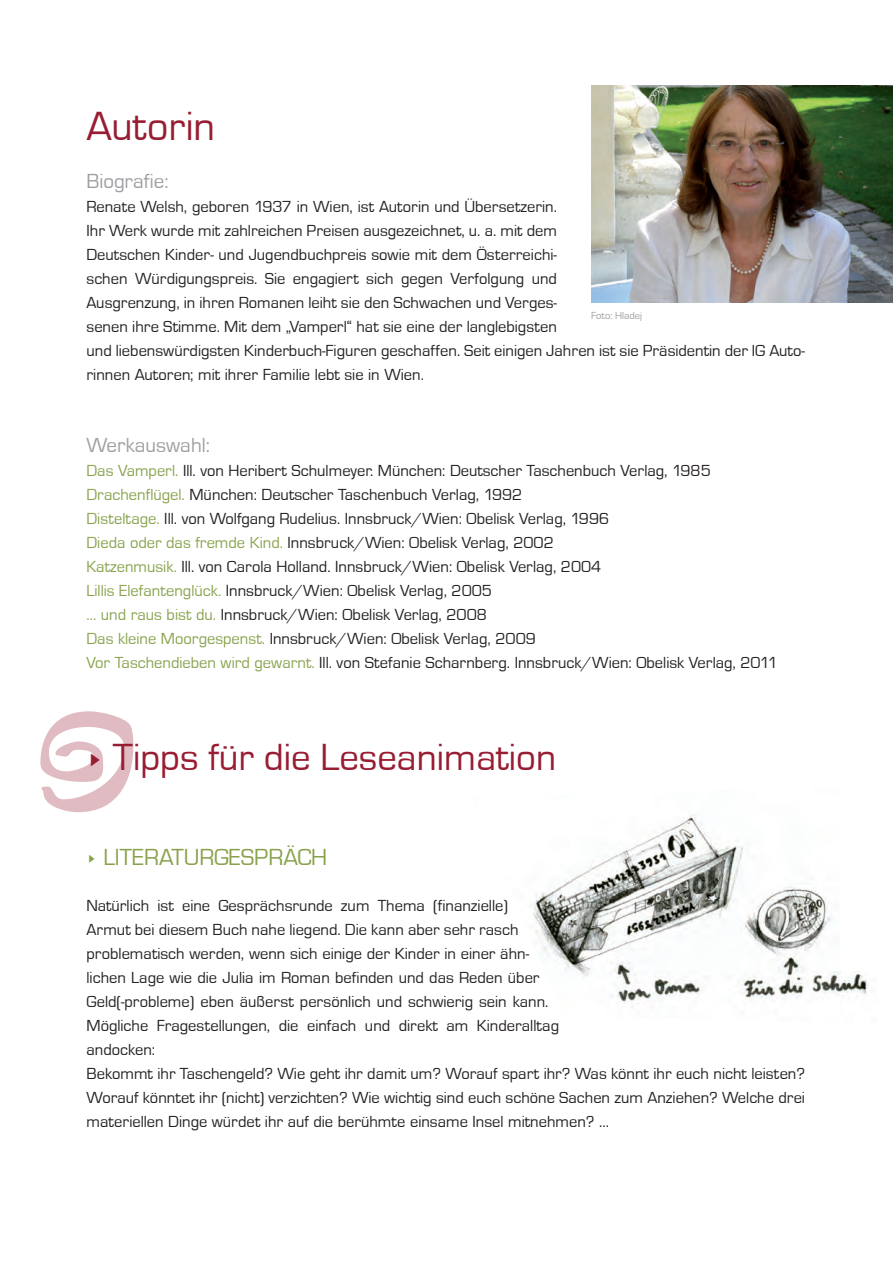
<style>
.page{position:relative;width:893px;height:1263px;background:#fff}
.page>*{position:absolute;margin:0;border:0;box-sizing:border-box;transform-origin:0 0}
.t1{font:42px "Eurostile T";color:#981d33}
.t2{font:39px "Eurostile T";color:#981d33}
.t3{font:24px "Eurostile T";color:#88a24c}
.t4{font:21px "Eurostile T";color:#9d9fa2}
.t5{font:16.5px/24px "Eurostile T";color:#231f20}
.t6{font:10.5px "Eurostile T";color:#9d9fa2}
.s1{color:#88a24c}
</style>
<div class="page">
<img style="left:530px;top:814px;width:339px;height:194px">
<img style="left:591px;top:85px;width:302px;height:217px">
<svg style="left:40px;top:711px;width:93px;height:101px"></svg>
<h1 class="t1" style="left:87px;top:104px;width:130px">Autorin</h1>
<p class="t4" style="left:87px;top:170px;width:84px">Biografie:</p>
<p class="t5" style="left:87px;top:195px;width:720px">Renate Welsh, geboren 1937 in Wien, ist Autorin und Übersetzerin.<br>Ihr Werk wurde mit zahlreichen Preisen ausgezeichnet, u. a. mit dem<br>Deutschen Kinder- und Jugendbuchpreis sowie mit dem Österreichi-<br>schen Würdigungspreis. Sie engagiert sich gegen Verfolgung und<br>Ausgrenzung, in ihren Romanen leiht sie den Schwachen und Verges-<br>senen ihre Stimme. Mit dem „Vamperl“ hat sie eine der langlebigsten<br>und liebenswürdigsten Kinderbuch-Figuren geschaffen. Seit einigen Jahren ist sie Präsidentin der IG Auto&shy;rinnen Autoren; mit ihrer Familie lebt sie in Wien.</p>
<p class="t6" style="left:591px;top:310px;width:53px">Foto: Hladej</p>
<p class="t4" style="left:87px;top:434px;width:125px">Werkauswahl:</p>
<p class="t5" style="left:87px;top:459px;width:693px"><span class="s1">Das Vamperl.</span> Ill. von Heribert Schulmeyer. München: Deutscher Taschenbuch Verlag, 1985<br><span class="s1">Drachenflügel.</span> München: Deutscher Taschenbuch Verlag, 1992<br><span class="s1">Disteltage.</span> Ill. von Wolfgang Rudelius. Innsbruck/Wien: Obelisk Verlag, 1996<br><span class="s1">Dieda oder das fremde Kind.</span> Innsbruck/Wien: Obelisk Verlag, 2002<br><span class="s1">Katzenmusik.</span> Ill. von Carola Holland. Innsbruck/Wien: Obelisk Verlag, 2004<br><span class="s1">Lillis Elefantenglück.</span> Innsbruck/Wien: Obelisk Verlag, 2005<br><span class="s1">... und raus bist du.</span> Innsbruck/Wien: Obelisk Verlag, 2008<br><span class="s1">Das kleine Moorgespenst.</span> Innsbruck/Wien: Obelisk Verlag, 2009<br><span class="s1">Vor Taschendieben wird gewarnt.</span> Ill. von Stefanie Scharnberg. Innsbruck/Wien: Obelisk Verlag, 2011</p>
<h2 class="t2" style="left:113px;top:736px;width:445px">Tipps für die Leseanimation</h2>
<h3 class="t3" style="left:103px;top:844px;width:225px">LITERATURGESPRÄCH</h3>
<p class="t5" style="left:87px;top:894px;width:720px">Natürlich ist eine Gesprächsrunde zum Thema (finanzielle)<br>Armut bei diesem Buch nahe liegend. Die kann aber sehr rasch<br>problematisch werden, wenn sich einige der Kinder in einer ähn-<br>lichen Lage wie die Julia im Roman befinden und das Reden über<br>Geld(-probleme) eben äußerst persönlich und schwierig sein kann.<br>Mögliche Fragestellungen, die einfach und direkt am Kinderalltag<br>andocken:<br>Bekommt ihr Taschengeld? Wie geht ihr damit um? Worauf spart ihr? Was könnt ihr euch nicht leisten?<br>Worauf könntet ihr (nicht) verzichten? Wie wichtig sind euch schöne Sachen zum Anziehen? Welche drei materiellen Dinge würdet ihr auf die berühmte einsame Insel mitnehmen? ...</p>
</div>
